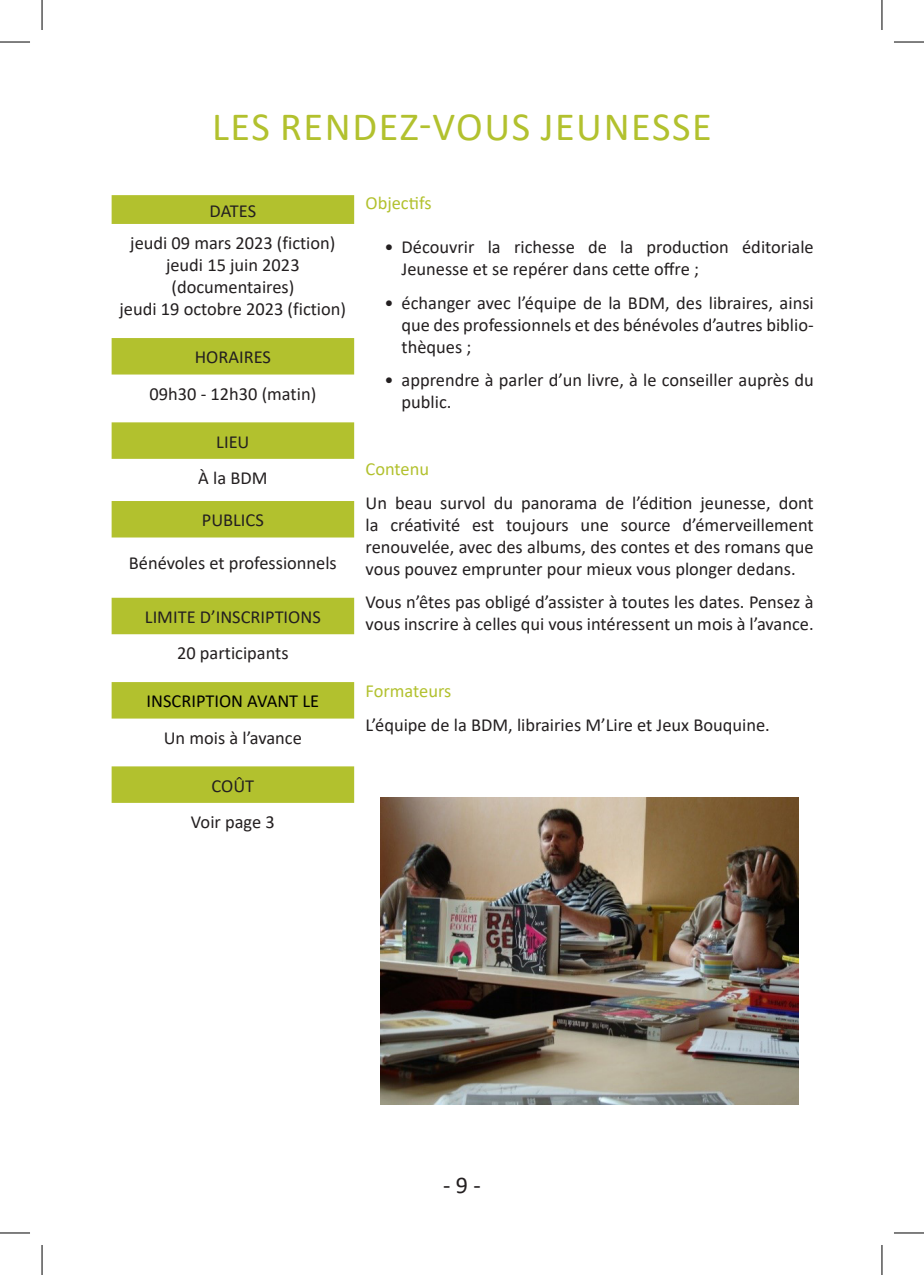
<style>
.page{position:relative;width:924px;height:1275px;background:#fff}
.page>*{position:absolute;margin:0;border:0;box-sizing:border-box;transform-origin:0 0}
.t1{font:40.2px "Calibri";letter-spacing:.04em;color:#b2c12e}
.t2{font:24px "Calibri";color:#231f20}
.t3{font:18.4px/22px "Calibri";color:#231f20}
.t4{font:18.4px "Calibri";color:#b2c12e}
.t5{font:18.4px "Calibri";color:#000}
</style>
<div class="page">
<img style="left:380px;top:797px;width:418px;height:307px">
<svg style="left:112px;top:195px;width:242px;height:608px"></svg>
<hr style="left:0;top:42px;width:30px;height:1px;background:#000">
<hr style="left:893px;top:42px;width:30px;height:1px;background:#000">
<hr style="left:0;top:1232px;width:30px;height:1px;background:#000">
<hr style="left:893px;top:1232px;width:30px;height:1px;background:#000">
<hr style="left:42px;top:0;width:1px;height:30px;background:#000">
<hr style="left:42px;top:1245px;width:1px;height:30px;background:#000">
<hr style="left:881px;top:0;width:1px;height:30px;background:#000">
<hr style="left:881px;top:1245px;width:1px;height:30px;background:#000">
<p class="t1" style="left:212px;top:99px;width:501px">LES RENDEZ-VOUS JEUNESSE</p>
<p class="t3" style="left:209px;top:199px;width:48px">DATES</p>
<p class="t3" style="left:130px;top:231px;width:206px">jeudi 09 mars 2023 (fiction)</p>
<p class="t3" style="left:166px;top:254px;width:135px">jeudi 15 juin 2023</p>
<p class="t3" style="left:171px;top:276px;width:124px">(documentaires)</p>
<p class="t3" style="left:119px;top:298px;width:228px">jeudi 19 octobre 2023 (fiction)</p>
<p class="t3" style="left:195px;top:345px;width:78px">HORAIRES</p>
<p class="t3" style="left:149px;top:382px;width:168px">09h30 - 12h30 (matin)</p>
<p class="t3" style="left:216px;top:430px;width:35px">LIEU</p>
<p class="t3" style="left:198px;top:466px;width:71px">À la BDM</p>
<p class="t3" style="left:202px;top:508px;width:63px">PUBLICS</p>
<p class="t3" style="left:129px;top:551px;width:209px">Bénévoles et professionnels</p>
<p class="t3" style="left:145px;top:605px;width:177px">LIMITE D’INSCRIPTIONS</p>
<p class="t3" style="left:177px;top:642px;width:113px">20 participants</p>
<p class="t5" style="left:146px;top:688px;width:174px">INSCRIPTION AVANT LE</p>
<p class="t3" style="left:164px;top:726px;width:140px">Un mois à l’avance</p>
<p class="t3" style="left:211px;top:774px;width:44px">COÛT</p>
<p class="t3" style="left:191px;top:810px;width:85px">Voir page 3</p>
<p class="t4" style="left:365px;top:190px;width:68px">Objectifs</p>
<p class="t3" style="left:401px;top:235px;width:413px;text-indent:-17px">• Découvrir la richesse de la production éditoriale<br>Jeunesse et se repérer dans cette offre ;</p>
<p class="t3" style="left:401px;top:291px;width:413px;text-align:justify;text-indent:-17px">• échanger avec l’équipe de la BDM, des libraires, ainsi que des professionnels et des bénévoles d’autres biblio&shy;thèques ;</p>
<p class="t3" style="left:401px;top:369px;width:413px;text-indent:-17px">• apprendre à parler d’un livre, à le conseiller auprès du public.</p>
<p class="t4" style="left:365px;top:456px;width:65px">Contenu</p>
<p class="t3" style="left:365px;top:491px;width:449px;text-align:justify">Un beau survol du panorama de l’édition jeunesse, dont la créativité est toujours une source d’émerveillement renouvelée, avec des albums, des contes et des romans que vous pouvez emprunter pour mieux vous plonger dedans.</p>
<p class="t3" style="left:365px;top:591px;width:449px">Vous n’êtes pas obligé d’assister à toutes les dates. Pensez à vous inscrire à celles qui vous intéressent un mois à l’avance.</p>
<p class="t4" style="left:365px;top:678px;width:87px">Formateurs</p>
<p class="t3" style="left:365px;top:713px;width:405px">L’équipe de la BDM, librairies M’Lire et Jeux Bouquine.</p>
<h2 class="t2" style="left:443px;top:1168px;width:39px">- 9 -</h2>
</div>
